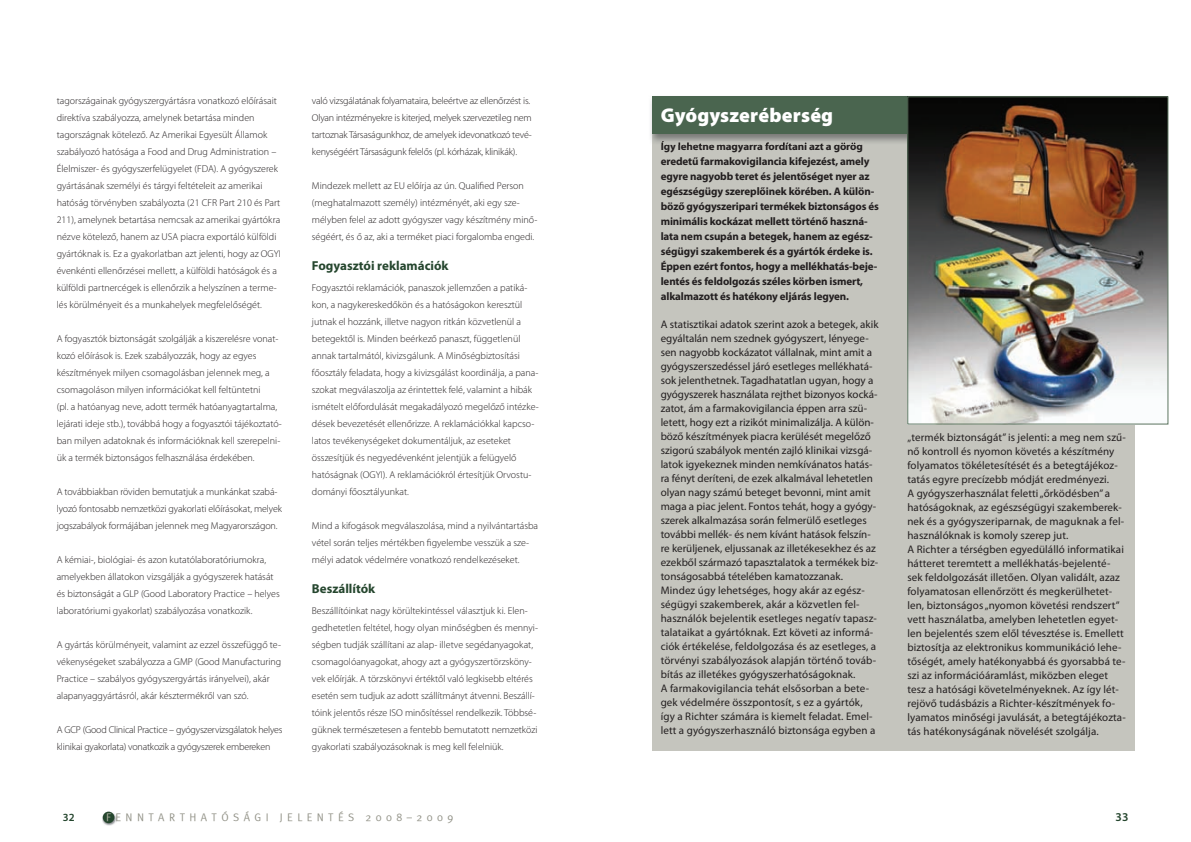
<style>
.page{position:relative;width:1191px;height:842px;background:#fff}
.page>*{position:absolute;margin:0;border:0;box-sizing:border-box;transform-origin:0 0}
.t1{font:900 20px "Myriad Pro";letter-spacing:.01em;color:#fff}
.t2{font:700 13px "Myriad Pro";color:#25462e}
.t3{font:600 12px "Myriad Pro";color:#25462e}
.t4{font:11px/14px "Myriad Pro";letter-spacing:.01em;color:#231f20}
.t5{font:700 11px/15px "Myriad Pro";letter-spacing:-.01em;color:#231f20}
.t6{font:11px "Meta Plus Normal Roman";letter-spacing:.4em;color:#929287}
.t7{font:600 11px "Myriad Pro";color:#25462e}
.t8{font:300 10px/17px "Myriad Pro";color:#231f20}
.t9{font:300 10px/17px "Myriad Pro";letter-spacing:-.02em;color:#231f20}
.s1{color:#b4b4a5}
</style>
<div class="page">
<img style="left:102px;top:811px;width:14px;height:14px">
<div style="left:103px;top:812px;width:11px;height:11px;background:#25462e;border-radius:50%"></div>
<div style="left:652px;top:134px;width:482px;height:617px;background:#c5c5be"></div>
<img style="left:661px;top:141px;width:202px;height:3px">
<div style="left:652px;top:96px;width:482px;height:38px;background:#4a654f"></div>
<img style="left:909px;top:99px;width:257px;height:323px">
<div style="left:907px;top:97px;width:261px;height:327px;border:1px solid #5c755f"></div>
<p class="t8" style="left:57px;top:92px;width:226px">tagországainak gyógyszergyártásra vonatkozó előírásait direktíva szabályozza, amelynek betartása minden tagországnak kötelező. Az Amerikai Egyesült Államok szabályozó hatósága a Food and Drug Administration – Élelmiszer- és gyógyszerfelügyelet (FDA). A gyógyszerek gyártásának személyi és tárgyi feltételeit az amerikai hatóság törvényben szabályozta (21 CFR Part 210 és Part 211), amelynek betartása nemcsak az amerikai gyártókra nézve kötelező, hanem az USA piacra exportáló külföldi gyártóknak is. Ez a gyakorlatban azt jelenti, hogy az OGYI évenkénti ellenőrzései mellett, a külföldi hatóságok és a külföldi partnercégek is ellenőrzik a helyszínen a terme&shy;lés körülményeit és a munkahelyek megfelelőségét.</p>
<p class="t8" style="left:57px;top:330px;width:227px">A fogyasztók biztonságát szolgálják a kiszerelésre vonat&shy;kozó előírások is. Ezek szabályozzák, hogy az egyes készítmények milyen csomagolásban jelennek meg, a csomagoláson milyen információkat kell feltüntetni<br>(pl. a hatóanyag neve, adott termék hatóanyagtartalma, lejárati ideje stb.), továbbá hogy a fogyasztói tájékoztató&shy;ban milyen adatoknak és információknak kell szerepelni&shy;ük a termék biztonságos felhasználása érdekében.</p>
<p class="t8" style="left:57px;top:483px;width:227px">A továbbiakban röviden bemutatjuk a munkánkat szabá&shy;lyozó fontosabb nemzetközi gyakorlati előírásokat, melyek jogszabályok formájában jelennek meg Magyarországon.</p>
<p class="t8" style="left:57px;top:551px;width:224px">A kémiai-, biológiai- és azon kutatólaboratóriumokra, amelyekben állatokon vizsgálják a gyógyszerek hatását és biztonságát a GLP (Good Laboratory Practice – helyes laboratóriumi gyakorlat) szabályozása vonatkozik.</p>
<p class="t8" style="left:57px;top:636px;width:226px">A gyártás körülményeit, valamint az ezzel összefüggő te&shy;vékenységeket szabályozza a GMP (Good Manufacturing Practice – szabályos gyógyszergyártás irányelvei), akár alapanyaggyártásról, akár késztermékről van szó.</p>
<p class="t9" style="left:57px;top:721px;width:227px">A GCP (Good Clinical Practice – gyógyszervizsgálatok helyes klinikai gyakorlata) vonatkozik a gyógyszerek embereken</p>
<p class="t9" style="left:312px;top:92px;width:221px">való vizsgálatának folyamataira, beleértve az ellenőrzést is.<br>Olyan intézményekre is kiterjed, melyek szervezetileg nem tartoznak Társaságunkhoz, de amelyek idevonatkozó tevé&shy;kenységéért Társaságunk felelős (pl. kórházak, klinikák).</p>
<p class="t8" style="left:312px;top:177px;width:227px">Mindezek mellett az EU előírja az ún. Qualified Person (meghatalmazott személy) intézményét, aki egy sze&shy;mélyben felel az adott gyógyszer vagy készítmény minő&shy;ségéért, és ő az, aki a terméket piaci forgalomba engedi.</p>
<h2 class="t2" style="left:312px;top:257px;width:138px">Fogyasztói reklamációk</h2>
<p class="t8" style="left:312px;top:279px;width:228px">Fogyasztói reklamációk, panaszok jellemzően a patiká&shy;kon, a nagykereskedőkön és a hatóságokon keresztül jutnak el hozzánk, illetve nagyon ritkán közvetlenül a betegektől is. Minden beérkező panaszt, függetlenül annak tartalmától, kivizsgálunk. A Minőségbiztosítási főosztály feladata, hogy a kivizsgálást koordinálja, a pana&shy;szokat megválaszolja az érintettek felé, valamint a hibák ismételt előfordulását megakadályozó megelőző intézke&shy;dések bevezetését ellenőrizze. A reklamációkkal kapcso&shy;latos tevékenységeket dokumentáljuk, az eseteket összesítjük és negyedévenként jelentjük a felügyelő hatóságnak (OGYI). A reklamációkról értesítjük Orvostu&shy;dományi főosztályunkat.</p>
<p class="t8" style="left:312px;top:517px;width:228px">Mind a kifogások megválaszolása, mind a nyilvántartásba vétel során teljes mértékben figyelembe vesszük a sze&shy;mélyi adatok védelmére vonatkozó rendelkezéseket.</p>
<h2 class="t2" style="left:312px;top:580px;width:65px">Beszállítók</h2>
<p class="t8" style="left:312px;top:602px;width:228px">Beszállítóinkat nagy körültekintéssel választjuk ki. Elen&shy;gedhetetlen feltétel, hogy olyan minőségben és mennyi&shy;ségben tudják szállítani az alap- illetve segédanyagokat, csomagolóanyagokat, ahogy azt a gyógyszertörzsköny&shy;vek előírják. A törzskönyvi értéktől való legkisebb eltérés esetén sem tudjuk az adott szállítmányt átvenni. Beszállí&shy;tóink jelentős része ISO minősítéssel rendelkezik. Többsé&shy;güknek természetesen a fentebb bemutatott nemzetközi gyakorlati szabályozásoknak is meg kell felelniük.</p>
<h1 class="t1" style="left:660px;top:104px;width:174px">Gyógyszeréberség</h1>
<p class="t5" style="left:660px;top:139px;width:220px">Így lehetne magyarra fordítani azt a görög eredetű farmakovigilancia kifejezést, amely egyre nagyobb teret és jelentőséget nyer az egészségügy szereplőinek körében. A külön&shy;böző gyógyszeripari termékek biztonságos és minimális kockázat mellett történő haszná&shy;lata nem csupán a betegek, hanem az egész&shy;ségügyi szakemberek és a gyártók érdeke is.<br>Éppen ezért fontos, hogy a mellékhatás-beje&shy;lentés és feldolgozás széles körben ismert, alkalmazott és hatékony eljárás legyen.</p>
<p class="t4" style="left:660px;top:317px;width:219px">A statisztikai adatok szerint azok a betegek, akik egyáltalán nem szednek gyógyszert, lényege&shy;sen nagyobb kockázatot vállalnak, mint amit a gyógyszerszedéssel járó esetleges mellékhatá&shy;sok jelenthetnek. Tagadhatatlan ugyan, hogy a gyógyszerek használata rejthet bizonyos kocká&shy;zatot, ám a farmakovigilancia éppen arra szü&shy;letett, hogy ezt a rizikót minimalizálja. A külön&shy;böző készítmények piacra kerülését megelőző szigorú szabályok mentén zajló klinikai vizsgá&shy;latok igyekeznek minden nemkívánatos hatás&shy;ra fényt deríteni, de ezek alkalmával lehetetlen olyan nagy számú beteget bevonni, mint amit maga a piac jelent. Fontos tehát, hogy a gyógy&shy;szerek alkalmazása során felmerülő esetleges további mellék- és nem kívánt hatások felszín&shy;re kerüljenek, eljussanak az illetékesekhez és az ezekből származó tapasztalatok a termékek biz&shy;tonságosabbá tételében kamatozzanak.<br>Mindez úgy lehetséges, hogy akár az egész&shy;ségügyi szakemberek, akár a közvetlen fel&shy;használók bejelentik esetleges negatív tapasz&shy;talataikat a gyártóknak. Ezt követi az informá&shy;ciók értékelése, feldolgozása és az esetleges, a törvényi szabályozások alapján történő továb&shy;bítás az illetékes gyógyszerhatóságoknak.<br>A farmakovigilancia tehát elsősorban a bete&shy;gek védelmére összpontosít, s ez a gyártók, így a Richter számára is kiemelt feladat. Emel&shy;lett a gyógyszerhasználó biztonsága egyben a</p>
<p class="t4" style="left:907px;top:430px;width:220px">„termék biztonságát” is jelenti: a meg nem szű&shy;nő kontroll és nyomon követés a készítmény folyamatos tökéletesítését és a betegtájékoz&shy;tatás egyre precízebb módját eredményezi.<br>A gyógyszerhasználat feletti „őrködésben” a hatóságoknak, az egészségügyi szakemberek&shy;nek és a gyógyszeriparnak, de maguknak a fel&shy;használóknak is komoly szerep jut.<br>A Richter a térségben egyedülálló informatikai hátteret teremtett a mellékhatás-bejelenté&shy;sek feldolgozását illetően. Olyan validált, azaz folyamatosan ellenőrzött és megkerülhetet&shy;len, biztonságos „nyomon követési rendszert” vett használatba, amelyben lehetetlen egyet&shy;len bejelentés szem elől tévesztése is. Emellett biztosítja az elektronikus kommunikáció lehe&shy;tőségét, amely hatékonyabbá és gyorsabbá te&shy;szi az információáramlást, miközben eleget tesz a hatósági követelményeknek. Az így lét&shy;rejövő tudásbázis a Richter-készítmények fo&shy;lyamatos minőségi javulását, a betegtájékozta&shy;tás hatékonyságának növelését szolgálja.</p>
<p class="t7" style="left:63px;top:810px;width:13px">32</p>
<p class="t6" style="left:106px;top:811px;width:348px"><span class="s1">F</span>ENNTARTHATÓSÁGI JELENTÉS 2008–2009</p>
<p class="t3" style="left:1115px;top:810px;width:14px">33</p>
</div>
